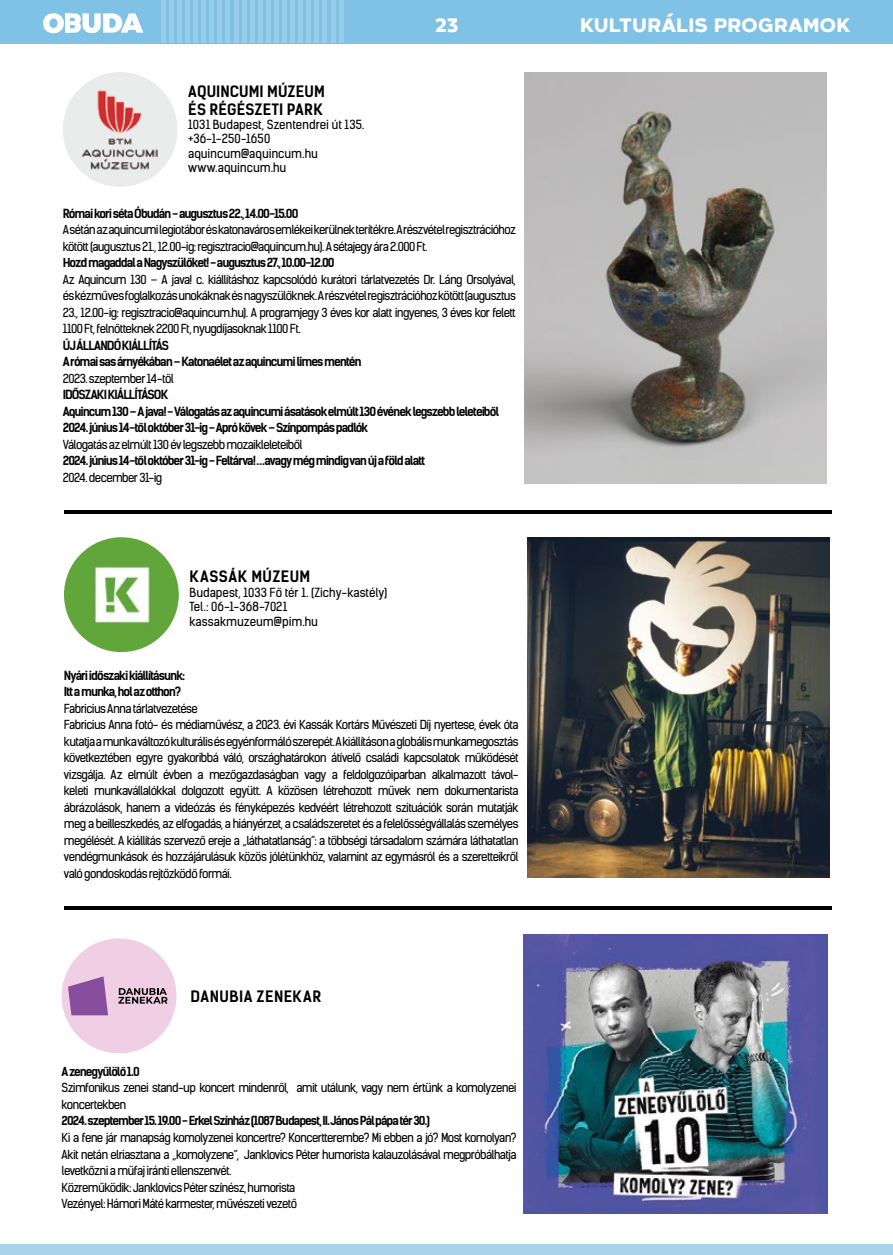
<style>
.page{position:relative;width:893px;height:1255px;background:#fff}
.page>*{position:absolute;margin:0;border:0;box-sizing:border-box;transform-origin:0 0}
.t1{font:800 19.5px "Arkibal Display";letter-spacing:-.01em;color:#fff}
.t2{font:700 15px/18px "Kelson Sans";letter-spacing:.02em;color:#000}
.t3{font:700 12px/16.5px "Kelson Sans";letter-spacing:-.08em;color:#000}
.t4{font:12px/14.4px "Kelson Sans";letter-spacing:-.005em;color:#000}
.t5{font:11.85px/16.5px "Kelson Sans";letter-spacing:-.055em;color:#000}
.t6{font:700 11.85px "Kelson Sans";letter-spacing:-.08em;color:#000}
</style>
<div class="page">
<div style="left:0;top:0;width:893px;height:43px;background:#80c1e6"></div>
<hr style="left:161px;top:0;width:4px;height:43px;background:#98cdea">
<div style="left:169px;top:0;width:5px;height:43px;background:#98cdea"></div>
<div style="left:177px;top:0;width:5px;height:43px;background:#98cdea"></div>
<div style="left:185px;top:0;width:5px;height:43px;background:#98cdea"></div>
<hr style="left:194px;top:0;width:4px;height:43px;background:#98cdea">
<hr style="left:202px;top:0;width:4px;height:43px;background:#98cdea">
<hr style="left:210px;top:0;width:4px;height:43px;background:#98cdea">
<hr style="left:218px;top:0;width:4px;height:43px;background:#98cdea">
<hr style="left:226px;top:0;width:4px;height:43px;background:#98cdea">
<hr style="left:234px;top:0;width:4px;height:43px;background:#98cdea">
<hr style="left:242px;top:0;width:4px;height:43px;background:#98cdea">
<hr style="left:250px;top:0;width:4px;height:43px;background:#98cdea">
<hr style="left:258px;top:0;width:4px;height:43px;background:#98cdea">
<hr style="left:266px;top:0;width:4px;height:43px;background:#98cdea">
<div style="left:274px;top:0;width:5px;height:43px;background:#98cdea"></div>
<div style="left:282px;top:0;width:5px;height:43px;background:#98cdea"></div>
<div style="left:290px;top:0;width:5px;height:43px;background:#98cdea"></div>
<hr style="left:299px;top:0;width:4px;height:43px;background:#98cdea">
<hr style="left:307px;top:0;width:4px;height:43px;background:#98cdea">
<hr style="left:315px;top:0;width:4px;height:43px;background:#98cdea">
<hr style="left:323px;top:0;width:4px;height:43px;background:#98cdea">
<hr style="left:331px;top:0;width:4px;height:43px;background:#98cdea">
<hr style="left:339px;top:0;width:4px;height:43px;background:#98cdea">
<svg style="left:43px;top:13px;width:100px;height:20px"></svg>
<div style="left:65px;top:13px;width:5px;height:20px;background:#fff"></div>
<hr style="left:64px;top:906px;width:768px;height:3px;background:#000">
<div style="left:63px;top:72px;width:115px;height:115px;background:#ebebec;border-radius:50%"></div>
<img style="left:67px;top:84px;width:104px;height:91px">
<img style="left:524px;top:72px;width:302px;height:412px">
<img style="left:527px;top:537px;width:302px;height:341px">
<div style="left:64px;top:537px;width:115px;height:115px;background:#61a63b;border-radius:50%"></div>
<img style="left:93px;top:566px;width:58px;height:58px">
<div style="left:62px;top:938px;width:114px;height:115px;background:#f0cee3;border-radius:50%"></div>
<svg style="left:68px;top:960px;width:100px;height:72px"></svg>
<img style="left:523px;top:934px;width:304px;height:279px">
<hr style="left:64px;top:511px;width:768px;height:3px;background:#000">
<div style="left:1px;top:1244px;width:892px;height:10px;background:#a9d2ed"></div>
<p class="t2" style="left:188px;top:82px;width:138px">AQUINCUMI MÚZEUM<br>ÉS RÉGÉSZETI PARK</p>
<p class="t4" style="left:188px;top:117px;width:178px">1031 Budapest, Szentendrei út 135. +36-1-250-1650 aquincum@aquincum.hu www.aquincum.hu</p>
<h1 class="t1" style="left:435px;top:10px;width:25px">23</h1>
<h1 class="t1" style="left:580px;top:10px;width:272px">KULTURÁLIS PROGRAMOK</h1>
<p class="t3" style="left:63px;top:205px;width:237px">Rómaikoriséta Óbudán - augusztus 22.,14.00-15.00</p>
<p class="t5" style="left:63px;top:221px;width:455px">A sétán az aquincumi legiotábor és katonaváros emlékei kerülnek terítékre. A részvétel regisztrációhoz kötött (augusztus 21., 12.00-ig: regisztracio@aquincum.hu). A sétajegy ára 2.000 Ft.</p>
<p class="t3" style="left:63px;top:254px;width:273px">Hozd magaddal a Nagyszülőket!- augusztus 27.,10.00-12.00</p>
<p class="t5" style="left:63px;top:271px;width:455px;text-align:justify">Az Aquincum 130 – A java! c. kiállításhoz kapcsolódó kurátori tárlatvezetés Dr. Láng Orsolyával, és kézműves foglalkozás unokáknak és nagyszülőknek. A részvétel regisztrációhoz kötött (augusztus 23., 12.00-ig: regisztracio@aquincum.hu). A programjegy 3 éves kor alatt ingyenes, 3 éves kor felett 1100 Ft, felnőtteknek 2200 Ft, nyugdíjasoknak 1100 Ft.</p>
<p class="t3" style="left:63px;top:337px;width:301px">ÚJ ÁLLANDÓ KIÁLLÍTÁS<br>A rómaisas árnyékában – Katonaélet az aquincumilimes mentén</p>
<p class="t5" style="left:63px;top:370px;width:113px">2023. szeptember 14-től</p>
<p class="t3" style="left:63px;top:386px;width:438px">IDŐSZAKIKIÁLLÍTÁSOK<br>Aquincum 130 – A java!- Válogatás az aquincumiásatások elmúlt 130 évének legszebb leleteiből<br>2024.június 14-től október 31-ig - Apró kövek – Színpompás padlók</p>
<p class="t5" style="left:63px;top:436px;width:241px">Válogatás az elmúlt 130 év legszebb mozaikleleteiből</p>
<p class="t3" style="left:63px;top:452px;width:364px">2024.június 14-től október 31-ig - Feltárva!…avagy még mindig van új a föld alatt</p>
<p class="t5" style="left:63px;top:469px;width:101px">2024. december 31-ig</p>
<p class="t2" style="left:190px;top:568px;width:122px">KASSÁK MÚZEUM</p>
<p class="t4" style="left:189px;top:585px;width:199px">Budapest, 1033 Fő tér 1. (Zichy-kastély)<br>Tel.: 06-1-368-7021 kassakmuzeum@pim.hu</p>
<p class="t3" style="left:64px;top:667px;width:123px">Nyáriidőszakikiállításunk:<br>Itt a munka,hol az otthon?</p>
<p class="t5" style="left:64px;top:700px;width:456px">Fabricius Anna tárlatvezetése<br>Fabricius Anna fotó- és médiaművész, a 2023. évi Kassák Kortárs Művészeti Díj nyertese, évek óta kutatja a munka változó kulturális és egyénformáló szerepét. A kiállításon a globális munkamegosztás következtében egyre gyakoribbá váló, országhatárokon átívelő családi kapcsolatok működését vizsgálja. Az elmúlt évben a mezőgazdaságban vagy a feldolgozóiparban alkalmazott távol&shy;keleti munkavállalókkal dolgozott együtt. A közösen létrehozott művek nem dokumentarista ábrázolások, hanem a videózás és fényképezés kedvéért létrehozott szituációk során mutatják meg a beilleszkedés, az elfogadás, a hiányérzet, a családszeretet és a felelősségvállalás személyes megélését. A kiállítás szervező ereje a „láthatatlanság”: a többségi társadalom számára láthatatlan vendégmunkások és hozzájárulásuk közös jólétünkhöz, valamint az egymásról és a szeretteikről való gondoskodás rejtőzködő formái.</p>
<p class="t2" style="left:190px;top:986px;width:133px">DANUBIA ZENEKAR</p>
<p class="t6" style="left:62px;top:1064px;width:80px">A zenegyűlölő 1.0</p>
<p class="t5" style="left:62px;top:1079px;width:456px">Szimfonikus zenei stand-up koncert mindenről, amit utálunk, vagy nem értünk a komolyzenei koncertekben</p>
<p class="t6" style="left:62px;top:1113px;width:370px">2024.szeptember 15.19.00 - Erkel Színház (1087 Budapest,II.János Pál pápa tér 30.)</p>
<p class="t5" style="left:62px;top:1129px;width:456px">Ki a fene jár manapság komolyzenei koncertre? Koncertterembe? Mi ebben a jó? Most komolyan?<br>Akit netán elriasztana a „komolyzene”, Janklovics Péter humorista kalauzolásával megpróbálhatja levetkőzni a műfaj iránti ellenszenvét.<br>Közreműködik: Janklovics Péter színész, humorista<br>Vezényel: Hámori Máté karmester, művészeti vezető</p>
</div>
